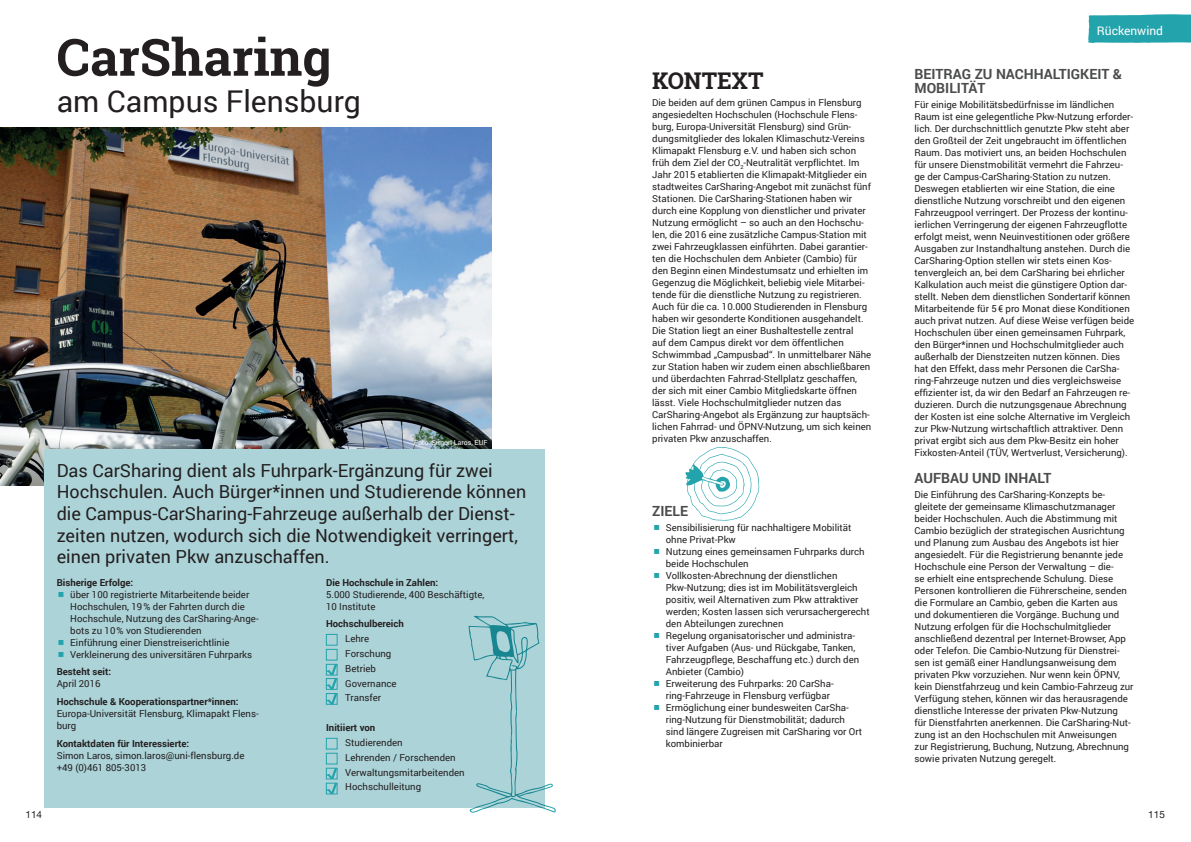
<style>
.page{position:relative;width:1191px;height:842px;background:#fff}
.page>*{position:absolute;margin:0;border:0;box-sizing:border-box;transform-origin:0 0}
.t1{font:700 51.3px "Roboto Slab";color:#231f20}
.t2{font:30px "Roboto";color:#231f20}
.Überschrift_gross{font:700 23px "Roboto Slab";color:#231f20}
.t3{font:18px/21.6px "Roboto";color:#231f20}
.Überschrift_klein{font:700 14px/14px "Roboto";color:#4b4c4d}
.t4{font:12px "Roboto";color:#fff}
.t5{font:10px "Helvetica Neue";color:#231f20}
.Absatz_Fliesstext{font:9.6px/12px "Roboto";color:#231f20}
.Absatz_Steckbrief_Fl{font:9.6px/12px "Roboto";color:#231f20}
.Absatz_Steckbrief{font:700 9.6px "Roboto";color:#231f20}
.Absatz_Steckbrief_1m{font:9.6px "Roboto";color:#231f20}
.Absatz_Steckbrief_1m-2{font:700 9.6px "Roboto";color:#231f20}
.Absatz_Fliesstext-2{font:7px "Roboto";color:#fff}
</style>
<div class="page">
<svg style="left:1088px;top:14px;width:103px;height:29px;background:#2ea7b0"></svg>
<svg style="left:685px;top:447px;width:74px;height:74px"></svg>
<img style="left:0;top:127px;width:492px;height:359px">
<div style="left:44px;top:449px;width:500px;height:359px;background:#acd3d8"></div>
<svg style="left:468px;top:616px;width:88px;height:197px"></svg>
<div style="left:326px;top:738px;width:11px;height:11px;border:1px solid #23a3ac"></div>
<div style="left:326px;top:753px;width:11px;height:11px;border:1px solid #23a3ac"></div>
<div style="left:326px;top:634px;width:11px;height:11px;border:1px solid #23a3ac"></div>
<div style="left:326px;top:649px;width:11px;height:11px;border:1px solid #23a3ac"></div>
<svg style="left:326px;top:664px;width:11px;height:40px"></svg>
<svg style="left:326px;top:768px;width:11px;height:26px"></svg>
<p class="t1" style="left:57px;top:22px;width:276px">CarSharing</p>
<p class="t2" style="left:57px;top:80px;width:305px">am Campus Flensburg</p>
<p class="Absatz_Fliesstext-2" style="left:414px;top:437px;width:75px">Foto: Simon Laros, EUF</p>
<p class="t3" style="left:57px;top:459px;width:471px">Das CarSharing dient als Fuhrpark-Ergänzung für zwei Hochschulen. Auch Bürger*innen und Studierende können die Campus-CarSharing-Fahrzeuge außerhalb der Dienst&shy;zeiten nutzen, wodurch sich die Notwendigkeit verringert, einen privaten Pkw anzuschaffen.</p>
<p class="Absatz_Steckbrief" style="left:57px;top:575px;width:78px">Bisherige Erfolge:</p>
<p class="Absatz_Fliesstext" style="left:70px;top:588px;width:190px">über 100 registrierte Mitarbeitende beider Hochschulen, 19% der Fahrten durch die Hochschule, Nutzung des CarSharing-Ange&shy;bots zu 10% von Studierenden</p>
<p class="Absatz_Fliesstext" style="left:70px;top:636px;width:161px">Einführung einer Dienstreiserichtlinie</p>
<p class="Absatz_Fliesstext" style="left:70px;top:648px;width:183px">Verkleinerung des universitären Fuhrparks</p>
<p class="Absatz_Steckbrief" style="left:57px;top:665px;width:56px">Besteht seit:</p>
<p class="Absatz_Steckbrief_Fl" style="left:57px;top:677px;width:45px">April 2016</p>
<p class="Absatz_Steckbrief" style="left:57px;top:695px;width:183px">Hochschule &amp; Kooperationspartner*innen:</p>
<p class="Absatz_Steckbrief_Fl" style="left:57px;top:707px;width:203px">Europa-Universität Flensburg, Klimapakt Flens&shy;burg</p>
<p class="Absatz_Steckbrief" style="left:57px;top:736px;width:134px">Kontaktdaten für Interessierte:</p>
<p class="Absatz_Steckbrief_Fl" style="left:57px;top:749px;width:189px">Simon Laros, simon.laros@uni-flensburg.de +49 (0)461 805-3013</p>
<p class="Absatz_Steckbrief" style="left:326px;top:575px;width:114px">Die Hochschule in Zahlen:</p>
<p class="Absatz_Steckbrief_Fl" style="left:326px;top:588px;width:160px">5.000 Studierende, 400 Beschäftigte,<br>10 Institute</p>
<p class="Absatz_Steckbrief_1m-2" style="left:326px;top:617px;width:79px">Hochschulbereich</p>
<p class="Absatz_Steckbrief_1m" style="left:345px;top:632px;width:25px">Lehre</p>
<p class="Absatz_Steckbrief_1m" style="left:345px;top:647px;width:48px">Forschung</p>
<p class="Absatz_Steckbrief_1m" style="left:345px;top:662px;width:32px">Betrieb</p>
<p class="Absatz_Steckbrief_1m" style="left:345px;top:676px;width:53px">Governance</p>
<p class="Absatz_Steckbrief_1m" style="left:345px;top:691px;width:37px">Transfer</p>
<p class="Absatz_Steckbrief_1m-2" style="left:326px;top:721px;width:51px">Initiiert von</p>
<p class="Absatz_Steckbrief_1m" style="left:345px;top:736px;width:59px">Studierenden</p>
<p class="Absatz_Steckbrief_1m" style="left:345px;top:751px;width:112px">Lehrenden / Forschenden</p>
<p class="Absatz_Steckbrief_1m" style="left:345px;top:765px;width:121px">Verwaltungsmitarbeitenden</p>
<p class="Absatz_Steckbrief_1m" style="left:345px;top:780px;width:77px">Hochschulleitung</p>
<p class="Überschrift_gross" style="left:652px;top:64px;width:113px">KONTEXT</p>
<p class="Absatz_Fliesstext" style="left:652px;top:96px;width:221px">Die beiden auf dem grünen Campus in Flensburg angesiedelten Hochschulen (Hochschule Flens&shy;burg, Europa-Universität Flensburg) sind Grün&shy;dungsmitglieder des lokalen Klimaschutz-Vereins Klimapakt Flensburg e.V. und haben sich schon früh dem Ziel der CO<sub>2</sub>-Neutralität verpflichtet. Im Jahr 2015 etablierten die Klimapakt-Mitglieder ein stadtweites CarSharing-Angebot mit zunächst fünf Stationen. Die CarSharing-Stationen haben wir durch eine Kopplung von dienstlicher und privater Nutzung ermöglicht – so auch an den Hochschu&shy;len, die 2016 eine zusätzliche Campus-Station mit zwei Fahrzeugklassen einführten. Dabei garantier&shy;ten die Hochschulen dem Anbieter (Cambio) für den Beginn einen Mindestumsatz und erhielten im Gegenzug die Möglichkeit, beliebig viele Mitarbei&shy;tende für die dienstliche Nutzung zu registrieren.<br>Auch für die ca. 10.000 Studierenden in Flensburg haben wir gesonderte Konditionen ausgehandelt.<br>Die Station liegt an einer Bushaltestelle zentral<br>auf dem Campus direkt vor dem öffentlichen Schwimmbad „Campusbad“. In unmittelbarer Nähe zur Station haben wir zudem einen abschließbaren und überdachten Fahrrad-Stellplatz geschaffen, der sich mit einer Cambio Mitgliedskarte öffnen lässt. Viele Hochschulmitglieder nutzen das CarSharing-Angebot als Ergänzung zur hauptsäch&shy;lichen Fahrrad- und ÖPNV-Nutzung, um sich keinen privaten Pkw anzuschaffen.</p>
<p class="Überschrift_klein" style="left:652px;top:504px;width:37px">ZIELE</p>
<p class="Absatz_Fliesstext" style="left:666px;top:522px;width:187px">Sensibilisierung für nachhaltigere Mobilität ohne Privat-Pkw</p>
<p class="Absatz_Fliesstext" style="left:666px;top:546px;width:200px">Nutzung eines gemeinsamen Fuhrparks durch beide Hochschulen</p>
<p class="Absatz_Fliesstext" style="left:666px;top:570px;width:205px">Vollkosten-Abrechnung der dienstlichen Pkw-Nutzung; dies ist im Mobilitätsvergleich positiv, weil Alternativen zum Pkw attraktiver werden; Kosten lassen sich verursachergerecht den Abteilungen zurechnen</p>
<p class="Absatz_Fliesstext" style="left:666px;top:630px;width:195px">Regelung organisatorischer und administra&shy;tiver Aufgaben (Aus- und Rückgabe, Tanken, Fahrzeugpflege, Beschaffung etc.) durch den Anbieter (Cambio)</p>
<p class="Absatz_Fliesstext" style="left:666px;top:678px;width:169px">Erweiterung des Fuhrparks: 20 CarSha&shy;ring-Fahrzeuge in Flensburg verfügbar</p>
<p class="Absatz_Fliesstext" style="left:666px;top:702px;width:198px">Ermöglichung einer bundesweiten CarSha&shy;ring-Nutzung für Dienstmobilität; dadurch sind längere Zugreisen mit CarSharing vor Ort kombinierbar</p>
<p class="t4" style="left:1097px;top:23px;width:68px">Rückenwind</p>
<p class="Überschrift_klein" style="left:914px;top:67px;width:209px">BEITRAG ZU NACHHALTIGKEIT &amp;<br>MOBILITÄT</p>
<p class="Absatz_Fliesstext" style="left:914px;top:98px;width:221px">Für einige Mobilitätsbedürfnisse im ländlichen Raum ist eine gelegentliche Pkw-Nutzung erforder&shy;lich. Der durchschnittlich genutzte Pkw steht aber den Großteil der Zeit ungebraucht im öffentlichen Raum. Das motiviert uns, an beiden Hochschulen für unsere Dienstmobilität vermehrt die Fahrzeu&shy;ge der Campus-CarSharing-Station zu nutzen.<br>Deswegen etablierten wir eine Station, die eine dienstliche Nutzung vorschreibt und den eigenen Fahrzeugpool verringert. Der Prozess der kontinu&shy;ierlichen Verringerung der eigenen Fahrzeugflotte erfolgt meist, wenn Neuinvestitionen oder größere Ausgaben zur Instandhaltung anstehen. Durch die CarSharing-Option stellen wir stets einen Kos&shy;tenvergleich an, bei dem CarSharing bei ehrlicher Kalkulation auch meist die günstigere Option dar&shy;stellt. Neben dem dienstlichen Sondertarif können Mitarbeitende für 5€ pro Monat diese Konditionen auch privat nutzen. Auf diese Weise verfügen beide Hochschulen über einen gemeinsamen Fuhrpark, den Bürger*innen und Hochschulmitglieder auch außerhalb der Dienstzeiten nutzen können. Dies hat den Effekt, dass mehr Personen die CarSha&shy;ring-Fahrzeuge nutzen und dies vergleichsweise effizienter ist, da wir den Bedarf an Fahrzeugen re&shy;duzieren. Durch die nutzungsgenaue Abrechnung der Kosten ist eine solche Alternative im Vergleich zur Pkw-Nutzung wirtschaftlich attraktiver. Denn privat ergibt sich aus dem Pkw-Besitz ein hoher Fixkosten-Anteil (TÜV, Wertverlust, Versicherung).</p>
<p class="Überschrift_klein" style="left:914px;top:470px;width:138px">AUFBAU UND INHALT</p>
<p class="Absatz_Fliesstext" style="left:914px;top:488px;width:221px">Die Einführung des CarSharing-Konzepts be&shy;gleitete der gemeinsame Klimaschutzmanager beider Hochschulen. Auch die Abstimmung mit Cambio bezüglich der strategischen Ausrichtung und Planung zum Ausbau des Angebots ist hier angesiedelt. Für die Registrierung benannte jede Hochschule eine Person der Verwaltung – die-<br>se erhielt eine entsprechende Schulung. Diese Personen kontrollieren die Führerscheine, senden die Formulare an Cambio, geben die Karten aus und dokumentieren die Vorgänge. Buchung und Nutzung erfolgen für die Hochschulmitglieder anschließend dezentral per Internet-Browser, App oder Telefon. Die Cambio-Nutzung für Dienstrei&shy;sen ist gemäß einer Handlungsanweisung dem privaten Pkw vorzuziehen. Nur wenn kein ÖPNV, kein Dienstfahrzeug und kein Cambio-Fahrzeug zur Verfügung stehen, können wir das herausragende dienstliche Interesse der privaten Pkw-Nutzung<br>für Dienstfahrten anerkennen. Die CarSharing-Nut&shy;zung ist an den Hochschulen mit Anweisungen<br>zur Registrierung, Buchung, Nutzung, Abrechnung sowie privaten Nutzung geregelt.</p>
<p class="t5" style="left:26px;top:807px;width:18px">114</p>
<p class="t5" style="left:1148px;top:807px;width:18px">115</p>
</div>
